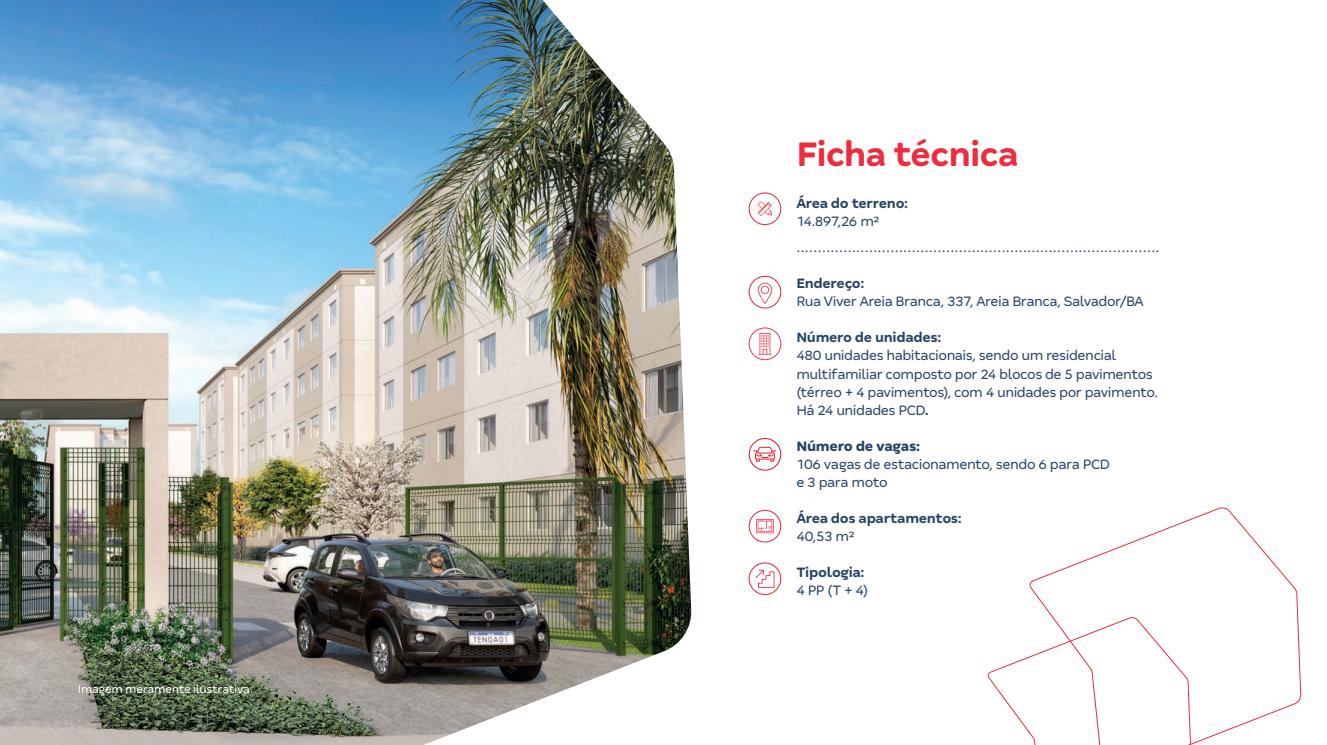
<style>
.page{position:relative;width:1327px;height:745px;background:#fff}
.page>*{position:absolute;margin:0;border:0;box-sizing:border-box;transform-origin:0 0}
.t1{font:700 37.5px "Tenda";letter-spacing:-.03em;color:#ee2c3d}
.t2{font:15px/18px "Tenda";letter-spacing:-.03em;color:#264369}
.t3{font:700 15px "Tenda";letter-spacing:-.025em;color:#264369}
.t4{font:800 15px "Tenda";letter-spacing:-.02em;color:#264369}
.t5{font:12.5px "Tenda";letter-spacing:-.02em;color:#fff}
.s1{font-weight:700}
</style>
<div class="page">
<img style="left:0;top:0;width:692px;height:744px">
<svg style="left:1029px;top:507px;width:272px;height:237px"></svg>
<svg style="left:987px;top:616px;width:204px;height:128px"></svg>
<svg style="left:748px;top:327px;width:33px;height:33px"></svg>
<svg style="left:748px;top:509px;width:33px;height:33px"></svg>
<svg style="left:748px;top:192px;width:33px;height:33px"></svg>
<svg style="left:748px;top:275px;width:33px;height:33px"></svg>
<svg style="left:748px;top:562px;width:33px;height:32px"></svg>
<svg style="left:748px;top:438px;width:33px;height:32px"></svg>
<p class="t5" style="left:78px;top:681px;width:176px">Imagem meramente ilustrativa.</p>
<h1 class="t1" style="left:796px;top:132px;width:224px">Ficha técnica</h1>
<p class="t3" style="left:796px;top:194px;width:113px">Área do terreno:</p>
<p class="t2" style="left:796px;top:207px;width:365px;line-height:26.8px">14.897,26 m² .....................................................................................</p>
<p class="t3" style="left:796px;top:275px;width:69px">Endereço:</p>
<p class="t2" style="left:796px;top:292px;width:349px">Rua Viver Areia Branca, 337, Areia Branca, Salvador/BA</p>
<p class="t3" style="left:796px;top:329px;width:146px">Número de unidades:</p>
<p class="t2" style="left:796px;top:346px;width:363px">480 unidades habitacionais, sendo um residencial multifamiliar composto por 24 blocos de 5 pavimentos (térreo + 4 pavimentos), com 4 unidades por pavimento.<br>Há 24 unidades PCD<span class="s1">.</span></p>
<p class="t4" style="left:796px;top:436px;width:125px">Número de vagas:</p>
<p class="t2" style="left:796px;top:454px;width:315px">106 vagas de estacionamento, sendo 6 para PCD e 3 para moto</p>
<p class="t3" style="left:796px;top:509px;width:167px">Área dos apartamentos:</p>
<p class="t2" style="left:796px;top:526px;width:60px">40,53 m²</p>
<p class="t3" style="left:796px;top:563px;width:70px">Tipologia:</p>
<p class="t2" style="left:796px;top:580px;width:73px">4 PP (T + 4)</p>
</div>
